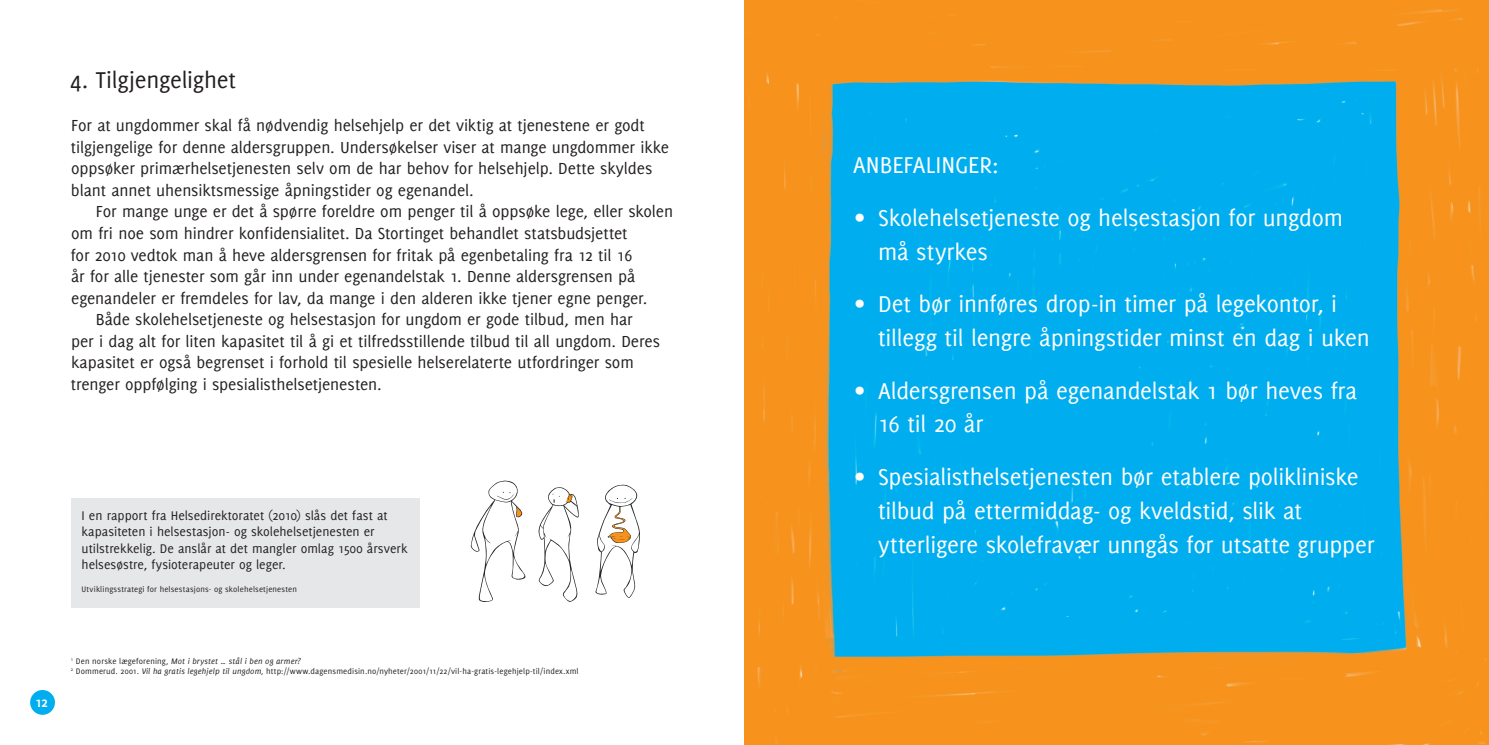
<style>
.page{position:relative;width:1489px;height:745px;background:#fff}
.page>*{position:absolute;margin:0;border:0;box-sizing:border-box;transform-origin:0 0}
.t1{font:25px "Delicious";letter-spacing:-.01em;color:#fff}
.t2{font:25px "Delicious";letter-spacing:-.01em;color:#231f20}
.t3{font:17.5px/21.5px "Delicious";letter-spacing:-.005em;color:#231f20}
.t4{font:700 15px "Delicious";color:#fff}
.t5{font:13.75px/16.5px "Delicious";color:#231f20}
.t6{font:8.75px "Delicious";letter-spacing:.015em;color:#231f20}
.t7{font:italic 8.75px "Delicious";letter-spacing:.02em;color:#231f20}
.s1{font-style:normal}
.s2{font-style:italic}
.s3{font-family:"DIN"}
</style>
<div class="page">
<div style="left:30px;top:689px;width:25px;height:25px;background:#00aeef;border-radius:50%"></div>
<img style="left:744px;top:0;width:744px;height:744px">
<div style="left:71px;top:497px;width:349px;height:110px;background:#e6e7e9"></div>
<svg style="left:470px;top:480px;width:56px;height:121px"></svg>
<svg style="left:538px;top:487px;width:40px;height:114px"></svg>
<svg style="left:595px;top:484px;width:45px;height:113px"></svg>
<p class="t2" style="left:70px;top:66px;width:168px">4. Tilgjengelighet</p>
<p class="t3" style="left:71px;top:115px;width:599px">For at ungdommer skal få nødvendig helsehjelp er det viktig at tjenestene er godt tilgjengelige for denne aldersgruppen. Undersøkelser viser at mange ungdommer ikke oppsøker primærhelsetjenesten selv om de har behov for helsehjelp. Dette skyldes blant annet uhensiktsmessige åpningstider og egenandel.</p>
<p class="t3" style="left:71px;top:201px;width:604px;text-indent:25px">For mange unge er det å spørre foreldre om penger til å oppsøke lege, eller skolen om fri noe som hindrer konfidensialitet. Da Stortinget behandlet statsbudsjettet<br>for 2010 vedtok man å heve aldersgrensen for fritak på egenbetaling fra 12 til 16<br>år for alle tjenester som går inn under egenandelstak 1. Denne aldersgrensen på egenandeler er fremdeles for lav, da mange i den alderen ikke tjener egne penger.</p>
<p class="t3" style="left:71px;top:308px;width:590px;text-indent:25px">Både skolehelsetjeneste og helsestasjon for ungdom er gode tilbud, men har<br>per i dag alt for liten kapasitet til å gi et tilfredsstillende tilbud til all ungdom. Deres kapasitet er også begrenset i forhold til spesielle helserelaterte utfordringer som trenger oppfølging i spesialisthelsetjenesten.</p>
<p class="t5" style="left:81px;top:506px;width:327px">I en rapport fra Helsedirektoratet (2010) slås det fast at kapasiteten i helsestasjon- og skolehelsetjenesten er utilstrekkelig. De anslår at det mangler omlag 1500 årsverk helsesøstre, fysioterapeuter og leger.</p>
<p class="t6" style="left:81px;top:584px;width:217px">Utviklingsstrategi for helsestasjons- og skolehelsetjenesten</p>
<p class="t4" style="left:35px;top:692px;width:14px">12</p>
<p class="t7" style="left:71px;top:655px;width:232px"><sup>1</sup> <span class="s1">Den norske lægeforening,</span> Mot i brystet … stål i ben og armer?</p>
<p class="t6" style="left:71px;top:665px;width:509px"><sup>2</sup> Dommerud. 2001. <span class="s2">Vil ha gratis legehjelp til ungdom</span>, http://www.dagensmedisin.no/nyheter/2001/11/22/vil-ha-gratis-legehjelp-til/index.xml</p>
<p class="t1" style="left:853px;top:151px;width:147px">ANBEFALINGER:</p>
<p class="t1" style="left:853px;top:203px;width:491px"><span class="s3">•</span> Skolehelsetjeneste og helsestasjon for ungdom</p>
<p class="t1" style="left:878px;top:237px;width:111px">må styrkes</p>
<p class="t1" style="left:853px;top:290px;width:485px"><span class="s3">•</span> Det bør innføres drop-in timer på legekontor, i</p>
<p class="t1" style="left:878px;top:323px;width:493px">tillegg til lengre åpningstider minst en dag i uken</p>
<p class="t1" style="left:853px;top:376px;width:505px"><span class="s3">•</span> Aldersgrensen på egenandelstak 1 bør heves fra</p>
<p class="t1" style="left:878px;top:410px;width:107px">16 til 20 år</p>
<p class="t1" style="left:853px;top:462px;width:507px"><span class="s3">•</span> Spesialisthelsetjenesten bør etablere polikliniske</p>
<p class="t1" style="left:878px;top:496px;width:425px">tilbud på ettermiddag- og kveldstid, slik at</p>
<p class="t1" style="left:878px;top:530px;width:498px">ytterligere skolefravær unngås for utsatte grupper</p>
</div>
